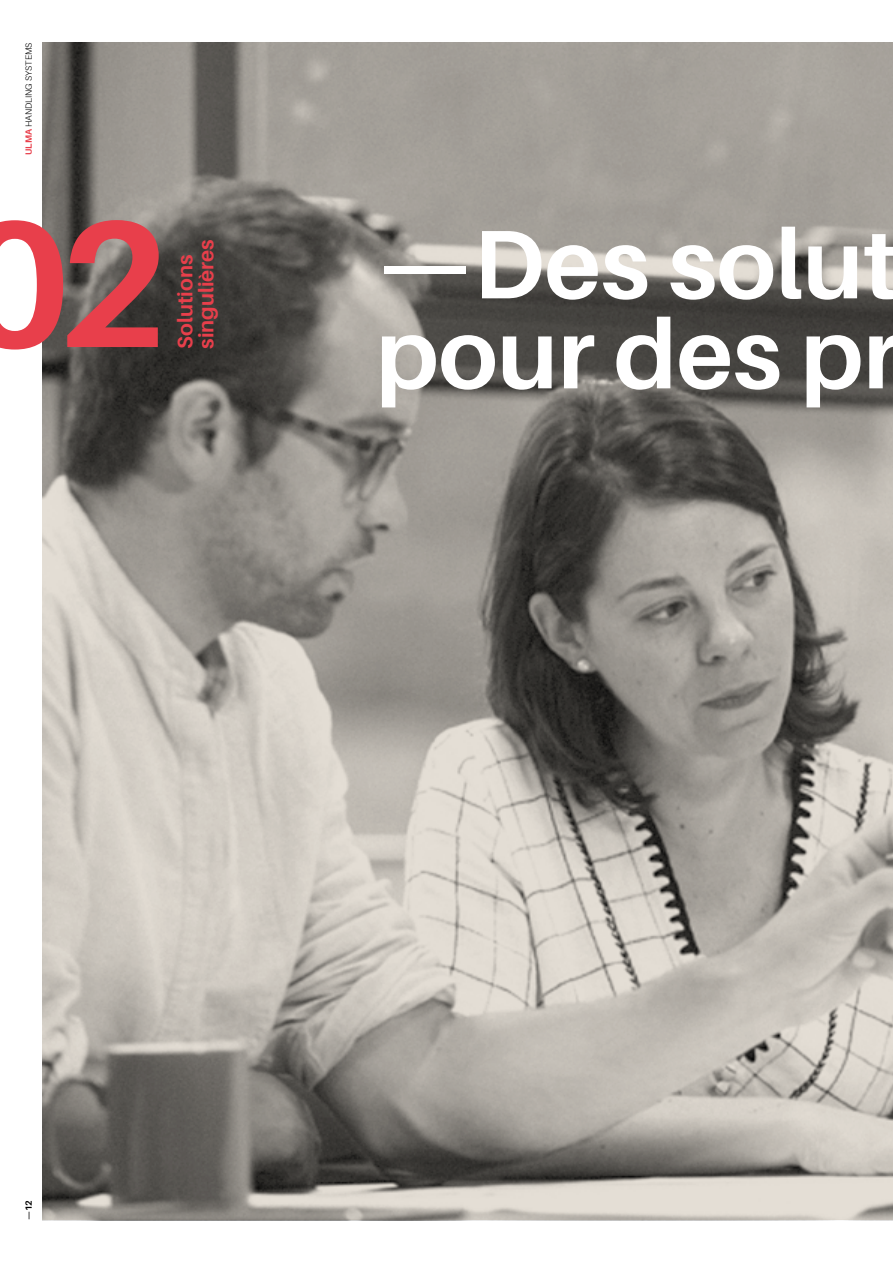
<style>
.page{position:relative;width:893px;height:1263px;background:#fff}
.page>*{position:absolute;margin:0;border:0;box-sizing:border-box;transform-origin:0 0}
.t1{font:700 180px "Aileron";color:#e83f4b}
.t2{font:700 97.5px/90px "Aileron";color:#fff}
.t3{font:700 21px/21px "Aileron";color:#e83f4b}
.t4{font:300 9px "Aileron";color:#000}
.t5{font:700 9px "Aileron";color:#000}
.s1{font-weight:700;color:#e83f4b}
</style>
<div class="page">
<img style="left:43px;top:43px;width:850px;height:1177px">
<p class="t4" style="left:24px;top:155px;width:114px;rotate:-90deg"><span class="s1">ULMA</span> HANDLING SYSTEMS</p>
<h1 class="t1" style="left:-41px;top:184px;width:212px">02</h1>
<p class="t3" style="left:175px;top:349px;width:111px;rotate:-90deg">Solutions singulières</p>
<h2 class="t2" style="left:376px;top:220px;width:526px">—Des solut pour des pr</h2>
<p class="t5" style="left:24px;top:1220px;width:22px;rotate:-90deg">—12</p>
</div>
